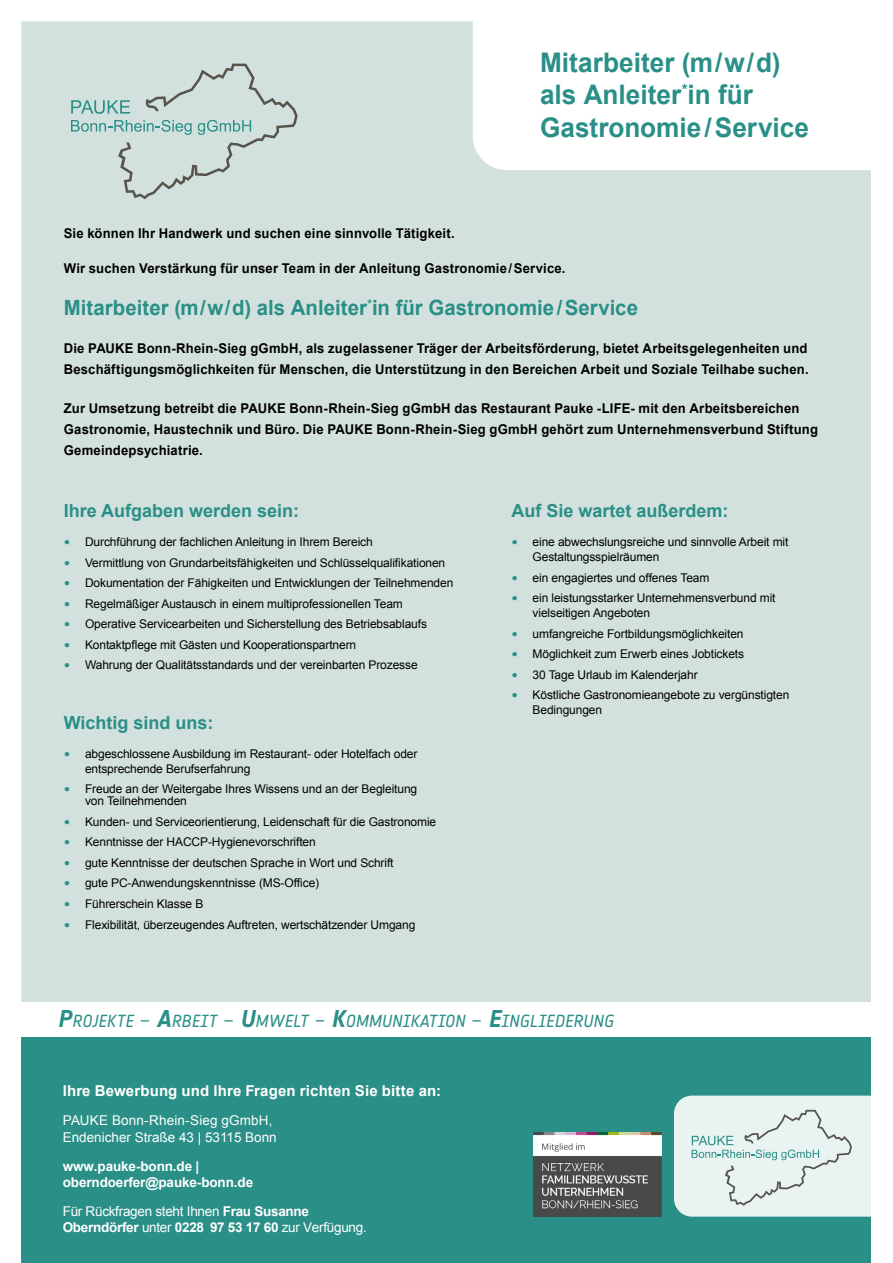
<style>
.page{position:relative;width:893px;height:1263px;background:#fff}
.page>*{position:absolute;margin:0;border:0;box-sizing:border-box;transform-origin:0 0}
.t1{font:700 27px/32.4px "Arial";color:#298f87}
.t2{font:700 21px "Arial";color:#298f87}
.t3{font:700 18px "Arial";color:#298f87}
.t4{font:italic 17.25px "Notes Esa";letter-spacing:.02em;color:#298f87}
.t5{font:700 15px "Arial";letter-spacing:.01em;color:#fff}
.t6{font:700 13.5px/21px "Arial";letter-spacing:.015em;color:#000}
.t7{font:13.5px/16.2px "Arial";letter-spacing:-.02em;color:#fff}
.t8{font:13.5px/16.2px "Arial";color:#fff}
.t9{font:700 13.5px/16.2px "Arial";letter-spacing:-.01em;color:#fff}
.t10{font:12px/15px "Arial";letter-spacing:-.01em;color:#000}
.s1{font-family:"Verdana";color:#298f87}
.s2{font-weight:700;font-size:23.85px}
.s3{font-weight:700}
</style>
<div class="page">
<div style="left:21px;top:21px;width:850px;height:981px;background:#d3e1de"></div>
<div style="left:21px;top:1033px;width:851px;height:230px;background:#298f87"></div>
<div style="left:21px;top:1002px;width:851px;height:34px;background:#fff"></div>
<img style="left:533px;top:1132px;width:128px;height:84px">
<svg style="left:473px;top:21px;width:398px;height:149px"></svg>
<svg style="left:71px;top:64px;width:227px;height:135px;background:#c7d7d4"></svg>
<svg style="left:674px;top:1095px;width:198px;height:122px;background:#dce9e8"></svg>
<h1 class="t1" style="left:540px;top:47px;width:270px">Mitarbeiter (m / w / d) als Anleiter<sup>*</sup>in für<br>Gastronomie / Service</h1>
<p class="t6" style="left:64px;top:223px;width:392px">Sie können Ihr Handwerk und suchen eine sinnvolle Tätigkeit.</p>
<p class="t6" style="left:64px;top:258px;width:503px">Wir suchen Verstärkung für unser Team in der Anleitung Gastronomie / Service.</p>
<h2 class="t2" style="left:64px;top:294px;width:576px">Mitarbeiter (m / w / d) als Anleiter<sup>*</sup>in für Gastronomie / Service</h2>
<p class="t6" style="left:64px;top:339px;width:746px">Die PAUKE Bonn-Rhein-Sieg gGmbH, als zugelassener Träger der Arbeitsförderung, bietet Arbeitsgelegenheiten und<br>Beschäftigungsmöglichkeiten für Menschen, die Unterstützung in den Bereichen Arbeit und Soziale Teilhabe suchen.</p>
<p class="t6" style="left:64px;top:398px;width:756px">Zur Umsetzung betreibt die PAUKE Bonn-Rhein-Sieg gGmbH das Restaurant Pauke -LIFE- mit den Arbeitsbereichen<br>Gastronomie, Haustechnik und Büro. Die PAUKE Bonn-Rhein-Sieg gGmbH gehört zum Unternehmensverbund Stiftung<br>Gemeindepsychiatrie.</p>
<h3 class="t3" style="left:64px;top:499px;width:237px">Ihre Aufgaben werden sein:</h3>
<p class="t10" style="left:64px;top:535px;width:311px"><span class="s1">•</span> Durchführung der fachlichen Anleitung in Ihrem Bereich</p>
<p class="t10" style="left:64px;top:555px;width:383px"><span class="s1">•</span> Vermittlung von Grundarbeitsfähigkeiten und Schlüsselqualifikationen</p>
<p class="t10" style="left:64px;top:576px;width:391px"><span class="s1">•</span> Dokumentation der Fähigkeiten und Entwicklungen der Teilnehmenden</p>
<p class="t10" style="left:64px;top:596px;width:341px"><span class="s1">•</span> Regelmäßiger Austausch in einem multiprofessionellen Team</p>
<p class="t10" style="left:64px;top:617px;width:365px"><span class="s1">•</span> Operative Servicearbeiten und Sicherstellung des Betriebsablaufs</p>
<p class="t10" style="left:64px;top:637px;width:294px"><span class="s1">•</span> Kontaktpflege mit Gästen und Kooperationspartnern</p>
<p class="t10" style="left:64px;top:658px;width:355px"><span class="s1">•</span> Wahrung der Qualitätsstandards und der vereinbarten Prozesse</p>
<h3 class="t3" style="left:64px;top:711px;width:151px">Wichtig sind uns:</h3>
<p class="t10" style="left:85px;top:746px;width:334px;text-indent:-21px"><span class="s1">•</span> abgeschlossene Ausbildung im Restaurant- oder Hotelfach oder entsprechende Berufserfahrung</p>
<p class="t10" style="left:85px;top:783px;width:334px;line-height:12px;text-indent:-21px"><span class="s1">•</span> Freude an der Weitergabe Ihres Wissens und an der Begleitung von Teilnehmenden</p>
<p class="t10" style="left:64px;top:814px;width:374px"><span class="s1">•</span> Kunden- und Serviceorientierung, Leidenschaft für die Gastronomie</p>
<p class="t10" style="left:64px;top:835px;width:253px"><span class="s1">•</span> Kenntnisse der HACCP-Hygienevorschriften</p>
<p class="t10" style="left:64px;top:855px;width:331px"><span class="s1">•</span> gute Kenntnisse der deutschen Sprache in Wort und Schrift</p>
<p class="t10" style="left:64px;top:876px;width:257px"><span class="s1">•</span> gute PC-Anwendungskenntnisse (MS-Office)</p>
<p class="t10" style="left:64px;top:896px;width:141px"><span class="s1">•</span> Führerschein Klasse B</p>
<p class="t10" style="left:64px;top:917px;width:353px"><span class="s1">•</span> Flexibilität, überzeugendes Auftreten, wertschätzender Umgang</p>
<h3 class="t3" style="left:511px;top:499px;width:219px">Auf Sie wartet außerdem:</h3>
<p class="t10" style="left:533px;top:535px;width:257px;text-indent:-21px"><span class="s1">•</span> eine abwechslungsreiche und sinnvolle Arbeit mit<br>Gestaltungsspielräumen</p>
<p class="t10" style="left:511px;top:570px;width:200px"><span class="s1">•</span> ein engagiertes und offenes Team</p>
<p class="t10" style="left:533px;top:591px;width:244px;text-indent:-21px"><span class="s1">•</span> ein leistungsstarker Unternehmensverbund mit vielseitigen Angeboten</p>
<p class="t10" style="left:511px;top:626px;width:234px"><span class="s1">•</span> umfangreiche Fortbildungsmöglichkeiten</p>
<p class="t10" style="left:511px;top:647px;width:234px"><span class="s1">•</span> Möglichkeit zum Erwerb eines Jobtickets</p>
<p class="t10" style="left:511px;top:667px;width:188px"><span class="s1">•</span> 30 Tage Urlaub im Kalenderjahr</p>
<p class="t10" style="left:533px;top:688px;width:258px;text-indent:-21px"><span class="s1">•</span> Köstliche Gastronomieangebote zu vergünstigten<br>Bedingungen</p>
<h3 class="t4" style="left:58px;top:1011px;width:557px"><span class="s2">P</span>ROJEKTE – <span class="s2">A</span>RBEIT – <span class="s2">U</span>MWELT – <span class="s2">K</span>OMMUNIKATION – <span class="s2">E</span>INGLIEDERUNG</h3>
<p class="t5" style="left:63px;top:1081px;width:380px">Ihre Bewerbung und Ihre Fragen richten Sie bitte an:</p>
<p class="t8" style="left:63px;top:1112px;width:216px">PAUKE Bonn-Rhein-Sieg gGmbH,<br>Endenicher Straße 43 | 53115 Bonn</p>
<p class="t9" style="left:63px;top:1158px;width:192px">www.pauke-bonn.de | oberndoerfer@pauke-bonn.de</p>
<p class="t7" style="left:63px;top:1203px;width:306px">Für Rückfragen steht Ihnen <span class="s3">Frau Susanne<br>Oberndörfer</span> unter <span class="s3">0228 97 53 17 60</span> zur Verfügung.</p>
</div>
